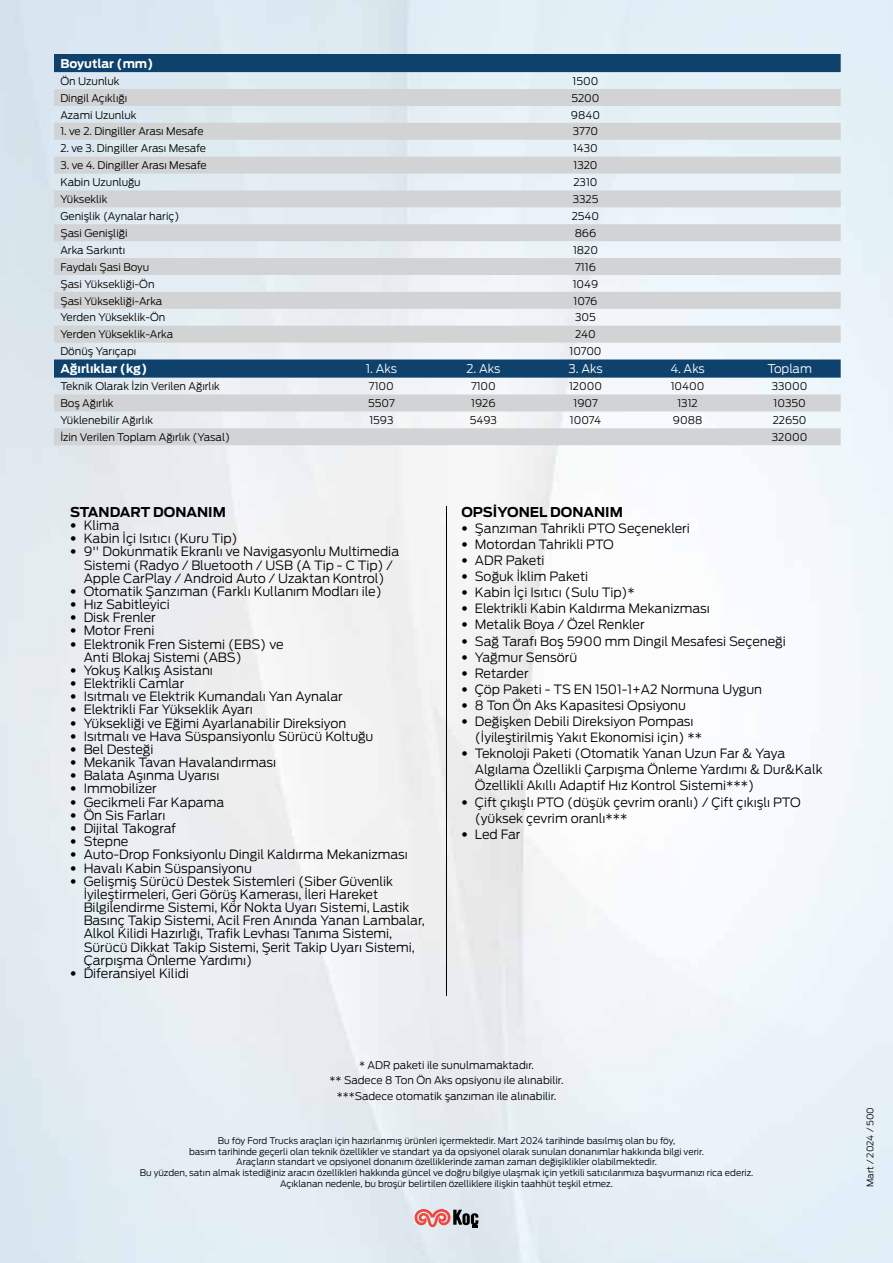
<style>
.page{position:relative;width:893px;height:1263px;background:#fff}
.page>*{position:absolute;margin:0;border:0;box-sizing:border-box;transform-origin:0 0}
.t1{font:700 13.5px "Ford Antenna";color:#000}
.t2{font:300 12.75px/13.2px "Ford Antenna";color:#000}
.t3{font:700 12px "Ford Antenna";color:#fff}
.t4{font:300 12px "Ford Antenna";color:#fff}
.t5{font:300 10.5px/15px "Ford Antenna";color:#000;text-align:center}
.t6{font:300 9px/10.8px "Ford Antenna";color:#000;text-align:center}
.s1{font-family:"Helvetica Neue LT Std";font-stretch:condensed}
</style>
<div class="page">
<hr style="left:446px;top:506px;width:1px;height:490px;background:#000">
<svg style="left:54px;top:54px;width:787px;height:35px;background:#7393ac"></svg>
<svg style="left:54px;top:89px;width:787px;height:356px;background:#d2d9de"></svg>
<svg style="left:415px;top:1209px;width:63px;height:19px"></svg>
<p class="t3" style="left:60px;top:53px;width:94px">Boyutlar (mm)</p>
<p class="t5" style="left:60px;top:72px;width:61px">Ön Uzunluk</p>
<p class="t5" style="left:573px;top:72px;width:27px">1500</p>
<p class="t5" style="left:60px;top:89px;width:68px">Dingil Açıklığı</p>
<p class="t5" style="left:571px;top:89px;width:30px">5200</p>
<p class="t5" style="left:60px;top:106px;width:78px">Azami Uzunluk</p>
<p class="t5" style="left:571px;top:106px;width:31px">9840</p>
<p class="t5" style="left:60px;top:123px;width:145px">1. ve 2. Dingiller Arası Mesafe</p>
<p class="t5" style="left:573px;top:123px;width:27px">3770</p>
<p class="t5" style="left:60px;top:140px;width:147px">2. ve 3. Dingiller Arası Mesafe</p>
<p class="t5" style="left:573px;top:140px;width:26px">1430</p>
<p class="t5" style="left:60px;top:157px;width:148px">3. ve 4. Dingiller Arası Mesafe</p>
<p class="t5" style="left:573px;top:157px;width:26px">1320</p>
<p class="t5" style="left:60px;top:174px;width:82px">Kabin Uzunluğu</p>
<p class="t5" style="left:573px;top:174px;width:26px">2310</p>
<p class="t5" style="left:60px;top:191px;width:49px">Yükseklik</p>
<p class="t5" style="left:573px;top:191px;width:27px">3325</p>
<p class="t5" style="left:60px;top:207px;width:121px">Genişlik (Aynalar hariç)</p>
<p class="t5" style="left:572px;top:207px;width:29px">2540</p>
<p class="t5" style="left:60px;top:224px;width:69px">Şasi Genişliği</p>
<p class="t5" style="left:575px;top:224px;width:23px">866</p>
<p class="t5" style="left:60px;top:241px;width:66px">Arka Sarkıntı</p>
<p class="t5" style="left:573px;top:241px;width:27px">1820</p>
<p class="t5" style="left:60px;top:258px;width:90px">Faydalı Şasi Boyu</p>
<p class="t5" style="left:575px;top:258px;width:22px">7116</p>
<p class="t5" style="left:60px;top:275px;width:96px">Şasi Yüksekliği-Ön</p>
<p class="t5" style="left:573px;top:275px;width:27px">1049</p>
<p class="t5" style="left:60px;top:292px;width:104px">Şasi Yüksekliği-Arka</p>
<p class="t5" style="left:574px;top:292px;width:25px">1076</p>
<p class="t5" style="left:60px;top:309px;width:106px">Yerden Yükseklik-Ön</p>
<p class="t5" style="left:575px;top:309px;width:22px">305</p>
<p class="t5" style="left:60px;top:326px;width:114px">Yerden Yükseklik-Arka</p>
<p class="t5" style="left:575px;top:326px;width:22px">240</p>
<p class="t5" style="left:60px;top:343px;width:78px">Dönüş Yarıçapı</p>
<p class="t5" style="left:569px;top:343px;width:34px">10700</p>
<p class="t3" style="left:60px;top:358px;width:88px">Ağırlıklar (kg)</p>
<p class="t4" style="left:366px;top:359px;width:33px">1. Aks</p>
<p class="t4" style="left:467px;top:359px;width:35px">2. Aks</p>
<p class="t4" style="left:568px;top:359px;width:36px">3. Aks</p>
<p class="t4" style="left:670px;top:359px;width:36px">4. Aks</p>
<p class="t4" style="left:767px;top:359px;width:46px">Toplam</p>
<p class="t5" style="left:60px;top:378px;width:161px">Teknik Olarak İzin Verilen Ağırlık</p>
<p class="t5" style="left:369px;top:378px;width:26px">7100</p>
<p class="t5" style="left:471px;top:378px;width:26px">7100</p>
<p class="t5" style="left:569px;top:378px;width:35px">12000</p>
<p class="t5" style="left:671px;top:378px;width:35px">10400</p>
<p class="t5" style="left:772px;top:378px;width:37px">33000</p>
<p class="t5" style="left:60px;top:395px;width:55px">Boş Ağırlık</p>
<p class="t5" style="left:368px;top:395px;width:28px">5507</p>
<p class="t5" style="left:471px;top:395px;width:26px">1926</p>
<p class="t5" style="left:573px;top:395px;width:26px">1907</p>
<p class="t5" style="left:677px;top:395px;width:22px">1312</p>
<p class="t5" style="left:773px;top:395px;width:34px">10350</p>
<p class="t5" style="left:60px;top:411px;width:94px">Yüklenebilir Ağırlık</p>
<p class="t5" style="left:369px;top:411px;width:26px">1593</p>
<p class="t5" style="left:470px;top:411px;width:29px">5493</p>
<p class="t5" style="left:570px;top:411px;width:33px">10074</p>
<p class="t5" style="left:673px;top:411px;width:31px">9088</p>
<p class="t5" style="left:773px;top:411px;width:35px">22650</p>
<p class="t5" style="left:60px;top:428px;width:171px">İzin Verilen Toplam Ağırlık (Yasal)</p>
<p class="t5" style="left:772px;top:428px;width:37px">32000</p>
<p class="t1" style="left:70px;top:500px;width:157px">STANDART DONANIM</p>
<p class="t2" style="left:70px;top:517px;width:51px"><span class="s1">•</span> Klima</p>
<p class="t2" style="left:70px;top:530px;width:169px"><span class="s1">•</span> Kabin İçi Isıtıcı (Kuru Tip)</p>
<p class="t2" style="left:70px;top:544px;width:331px;text-align:center"><span class="s1">•</span> 9'' Dokunmatik Ekranlı ve Navigasyonlu Multimedia<br>Sistemi (Radyo / Bluetooth / USB (A Tip - C Tip) /<br>Apple CarPlay / Android Auto / Uzaktan Kontrol)</p>
<p class="t2" style="left:70px;top:583px;width:313px"><span class="s1">•</span> Otomatik Şanzıman (Farklı Kullanım Modları ile)</p>
<p class="t2" style="left:70px;top:596px;width:101px"><span class="s1">•</span> Hız Sabitleyici</p>
<p class="t2" style="left:70px;top:609px;width:87px"><span class="s1">•</span> Disk Frenler</p>
<p class="t2" style="left:70px;top:623px;width:86px"><span class="s1">•</span> Motor Freni</p>
<p class="t2" style="left:84px;top:636px;width:201px;text-indent:-14px"><span class="s1">•</span> Elektronik Fren Sistemi (EBS) ve<br>Anti Blokaj Sistemi (ABS)</p>
<p class="t2" style="left:70px;top:662px;width:144px"><span class="s1">•</span> Yokuş Kalkış Asistanı</p>
<p class="t2" style="left:70px;top:675px;width:116px"><span class="s1">•</span> Elektrikli Camlar</p>
<p class="t2" style="left:70px;top:688px;width:274px"><span class="s1">•</span> Isıtmalı ve Elektrik Kumandalı Yan Aynalar</p>
<p class="t2" style="left:70px;top:702px;width:184px"><span class="s1">•</span> Elektrikli Far Yükseklik Ayarı</p>
<p class="t2" style="left:70px;top:715px;width:278px"><span class="s1">•</span> Yüksekliği ve Eğimi Ayarlanabilir Direksiyon</p>
<p class="t2" style="left:70px;top:728px;width:305px"><span class="s1">•</span> Isıtmalı ve Hava Süspansiyonlu Sürücü Koltuğu</p>
<p class="t2" style="left:70px;top:741px;width:85px"><span class="s1">•</span> Bel Desteği</p>
<p class="t2" style="left:70px;top:754px;width:207px"><span class="s1">•</span> Mekanik Tavan Havalandırması</p>
<p class="t2" style="left:70px;top:767px;width:151px"><span class="s1">•</span> Balata Aşınma Uyarısı</p>
<p class="t2" style="left:70px;top:781px;width:88px"><span class="s1">•</span> Immobilizer</p>
<p class="t2" style="left:70px;top:794px;width:156px"><span class="s1">•</span> Gecikmeli Far Kapama</p>
<p class="t2" style="left:70px;top:807px;width:97px"><span class="s1">•</span> Ön Sis Farları</p>
<p class="t2" style="left:70px;top:820px;width:108px"><span class="s1">•</span> Dijital Takograf</p>
<p class="t2" style="left:70px;top:833px;width:60px"><span class="s1">•</span> Stepne</p>
<p class="t2" style="left:70px;top:846px;width:339px"><span class="s1">•</span> Auto-Drop Fonksiyonlu Dingil Kaldırma Mekanizması</p>
<p class="t2" style="left:70px;top:860px;width:183px"><span class="s1">•</span> Havalı Kabin Süspansiyonu</p>
<p class="t2" style="left:84px;top:873px;width:343px;text-indent:-14px"><span class="s1">•</span> Gelişmiş Sürücü Destek Sistemleri (Siber Güvenlik İyileştirmeleri, Geri Görüş Kamerası, İleri Hareket Bilgilendirme Sistemi, Kör Nokta Uyarı Sistemi, Lastik Basınç Takip Sistemi, Acil Fren Anında Yanan Lambalar, Alkol Kilidi Hazırlığı, Trafik Levhası Tanıma Sistemi, Sürücü Dikkat Takip Sistemi, Şerit Takip Uyarı Sistemi, Çarpışma Önleme Yardımı)</p>
<p class="t2" style="left:70px;top:965px;width:120px"><span class="s1">•</span> Diferansiyel Kilidi</p>
<p class="t1" style="left:461px;top:500px;width:163px">OPSİYONEL DONANIM</p>
<p class="t2" style="left:461px;top:520px;width:230px"><span class="s1">•</span> Şanzıman Tahrikli PTO Seçenekleri</p>
<p class="t2" style="left:461px;top:536px;width:154px"><span class="s1">•</span> Motordan Tahrikli PTO</p>
<p class="t2" style="left:461px;top:552px;width:85px"><span class="s1">•</span> ADR Paketi</p>
<p class="t2" style="left:461px;top:568px;width:128px"><span class="s1">•</span> Soğuk İklim Paketi</p>
<p class="t2" style="left:461px;top:584px;width:175px"><span class="s1">•</span> Kabin İçi Isıtıcı (Sulu Tip)*</p>
<p class="t2" style="left:461px;top:601px;width:250px"><span class="s1">•</span> Elektrikli Kabin Kaldırma Mekanizması</p>
<p class="t2" style="left:461px;top:617px;width:185px"><span class="s1">•</span> Metalik Boya / Özel Renkler</p>
<p class="t2" style="left:461px;top:633px;width:326px"><span class="s1">•</span> Sağ Tarafı Boş 5900 mm Dingil Mesafesi Seçeneği</p>
<p class="t2" style="left:461px;top:649px;width:117px"><span class="s1">•</span> Yağmur Sensörü</p>
<p class="t2" style="left:461px;top:665px;width:69px"><span class="s1">•</span> Retarder</p>
<p class="t2" style="left:461px;top:681px;width:302px"><span class="s1">•</span> Çöp Paketi - TS EN 1501-1+A2 Normuna Uygun</p>
<p class="t2" style="left:461px;top:697px;width:226px"><span class="s1">•</span> 8 Ton Ön Aks Kapasitesi Opsiyonu</p>
<p class="t2" style="left:475px;top:712px;width:229px;line-height:16px;text-indent:-14px"><span class="s1">•</span> Değişken Debili Direksiyon Pompası (İyileştirilmiş Yakıt Ekonomisi için) **</p>
<p class="t2" style="left:475px;top:744px;width:349px;line-height:16px;text-indent:-14px"><span class="s1">•</span> Teknoloji Paketi (Otomatik Yanan Uzun Far &amp; Yaya<br>Algılama Özellikli Çarpışma Önleme Yardımı &amp; Dur&amp;Kalk<br>Özellikli Akıllı Adaptif Hız Kontrol Sistemi***)</p>
<p class="t2" style="left:475px;top:792px;width:327px;line-height:16px;text-indent:-14px"><span class="s1">•</span> Çift çıkışlı PTO (düşük çevrim oranlı) / Çift çıkışlı PTO (yüksek çevrim oranlı***</p>
<p class="t2" style="left:461px;top:826px;width:61px"><span class="s1">•</span> Led Far</p>
<p class="t5" style="left:330px;top:1057px;width:235px">* ADR paketi ile sunulmamaktadır.<br>** Sadece 8 Ton Ön Aks opsiyonu ile alınabilir. ***Sadece otomatik şanzıman ile alınabilir.</p>
<p class="t6" style="left:140px;top:1134px;width:615px">Bu föy Ford Trucks araçları için hazırlanmış ürünleri içermektedir. Mart 2024 tarihinde basılmış olan bu föy,<br>basım tarihinde geçerli olan teknik özellikler ve standart ya da opsiyonel olarak sunulan donanımlar hakkında bilgi verir.<br>Araçların standart ve opsiyonel donanım özelliklerinde zaman zaman değişiklikler olabilmektedir.<br>Bu yüzden, satın almak istediğiniz aracın özellikleri hakkında güncel ve doğru bilgiye ulaşmak için yetkili satıcılarımıza başvurmanızı rica ederiz.<br>Açıklanan nedenle, bu broşür belirtilen özelliklere ilişkin taahhüt teşkil etmez.</p>
<p class="t6" style="left:864px;top:1187px;width:81px;rotate:-90deg">Mart / 2024 / 500</p>
</div>
